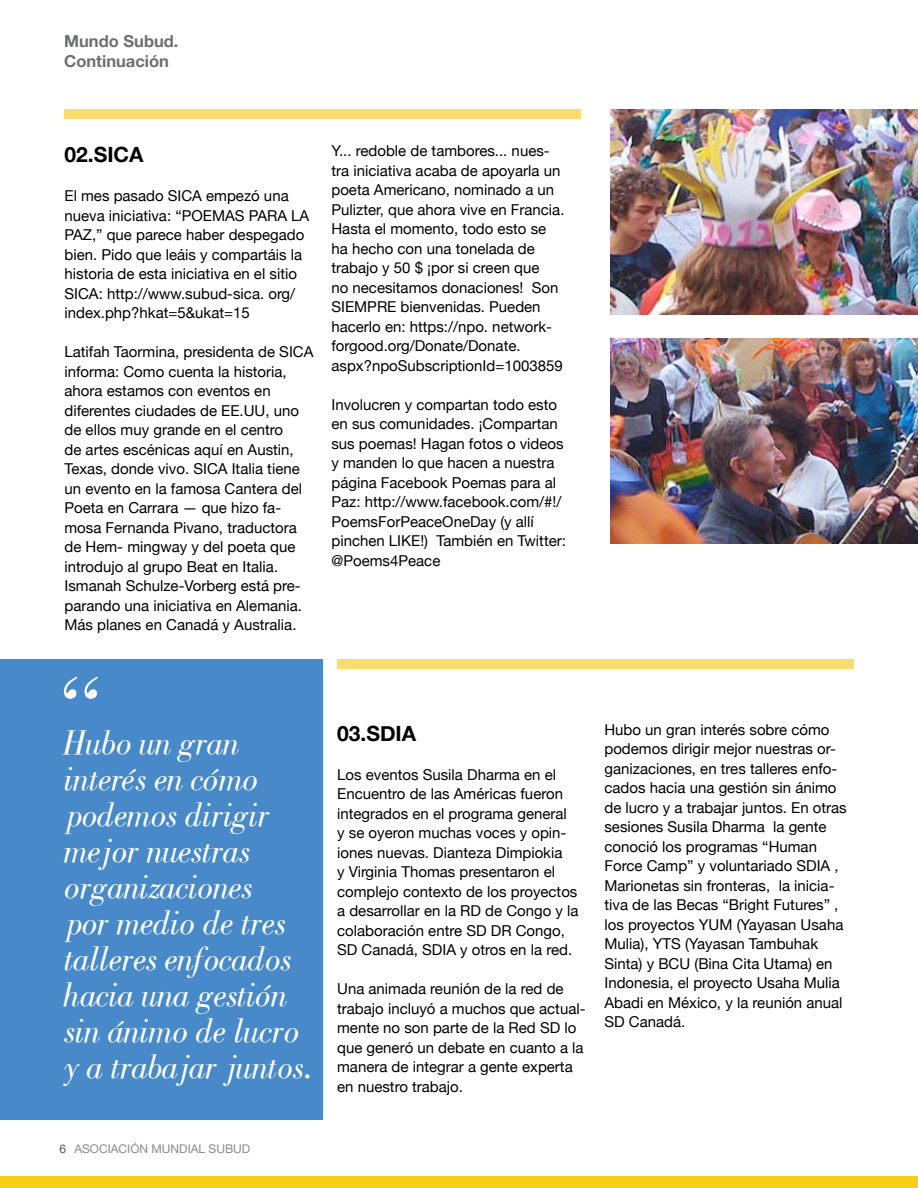
<style>
.page{position:relative;width:918px;height:1188px;background:#fff}
.page>*{position:absolute;margin:0;border:0;box-sizing:border-box;transform-origin:0 0}
.t1{font:90px "Bodoni Poster SSK Italic";color:#fff}
.t2{font:34.5px/36px "Bodoni Poster SSK Italic";color:#fff}
.t3{font:700 21px "Helvetica Neue";color:#000}
.t4{font:700 16.5px/19.8px "Helvetica Neue";color:#6d6e71}
.t5{font:15px/19.5px "Helvetica Neue";color:#000}
.t6{font:12px "Helvetica Neue";color:#888a8d}
.s1{color:#58595b}
</style>
<div class="page">
<div style="left:0;top:1177px;width:918px;height:11px;background:#f7cf18"></div>
<div style="left:0;top:659px;width:322px;height:460px;background:#488ac9"></div>
<div style="left:338px;top:659px;width:516px;height:9px;background:#f9db6e"></div>
<div style="left:64px;top:109px;width:516px;height:10px;background:#f9db6e"></div>
<img style="left:611px;top:109px;width:307px;height:205px">
<img style="left:611px;top:339px;width:307px;height:205px">
<p class="t4" style="left:64px;top:31px;width:116px">Mundo Subud.<br>Continuación</p>
<h3 class="t3" style="left:65px;top:142px;width:80px">02.SICA</h3>
<p class="t5" style="left:65px;top:186px;width:246px">El mes pasado SICA empezó una nueva iniciativa: “POEMAS PARA LA PAZ,” que parece haber despegado bien. Pido que leáis y compartáis la historia de esta iniciativa en el sitio SICA: http://www.subud-sica. org/ index.php?hkat=5&amp;ukat=15</p>
<p class="t5" style="left:65px;top:342px;width:250px">Latifah Taormina, presidenta de SICA informa: Como cuenta la historia, ahora estamos con eventos en diferentes ciudades de EE.UU, uno de ellos muy grande en el centro<br>de artes escénicas aquí en Austin, Texas, donde vivo. SICA Italia tiene un evento en la famosa Cantera del Poeta en Carrara — que hizo fa&shy;mosa Fernanda Pivano, traductora de Hem- mingway y del poeta que introdujo al grupo Beat en Italia.<br>Ismanah Schulze-Vorberg está pre&shy;parando una iniciativa en Alemania.<br>Más planes en Canadá y Australia.</p>
<h1 class="t1" style="left:64px;top:657px;width:35px">“</h1>
<h2 class="t2" style="left:64px;top:725px;width:249px">Hubo un gran interés en cómo podemos dirigir mejor nuestras organizaciones<br>por medio de tres talleres enfocados hacia una gestión sin ánimo de lucro y a trabajar juntos.</h2>
<p class="t5" style="left:331px;top:141px;width:235px">Y... redoble de tambores... nues&shy;tra iniciativa acaba de apoyarla un poeta Americano, nominado a un<br>Pulizter, que ahora vive en Francia.<br>Hasta el momento, todo esto se ha hecho con una tonelada de trabajo y 50 $ ¡por si creen que<br>no necesitamos donaciones! Son<br>SIEMPRE bienvenidas. Pueden hacerlo en: https://npo. network&shy;forgood.org/Donate/Donate. aspx?npoSubscriptionId=1003859</p>
<p class="t5" style="left:331px;top:394px;width:236px">Involucren y compartan todo esto en sus comunidades. ¡Compartan sus poemas! Hagan fotos o videos y manden lo que hacen a nuestra página Facebook Poemas para al<br>Paz: http://www.facebook.com/#!/<br>PoemsForPeaceOneDay (y allí pinchen LIKE!) También en Twitter: @Poems4Peace</p>
<h3 class="t3" style="left:337px;top:720px;width:80px">03.SDIA</h3>
<p class="t5" style="left:337px;top:764px;width:243px">Los eventos Susila Dharma en el<br>Encuentro de las Américas fueron integrados en el programa general<br>y se oyeron muchas voces y opin&shy;iones nuevas. Dianteza Dimpiokia<br>y Virginia Thomas presentaron el complejo contexto de los proyectos a desarrollar en la RD de Congo y la colaboración entre SD DR Congo,<br>SD Canadá, SDIA y otros en la red.</p>
<p class="t5" style="left:337px;top:979px;width:250px">Una animada reunión de la red de trabajo incluyó a muchos que actual&shy;mente no son parte de la Red SD lo que generó un debate en cuanto a la manera de integrar a gente experta en nuestro trabajo.</p>
<p class="t6" style="left:60px;top:1142px;width:192px"><span class="s1">6</span> ASOCIACIÓN MUNDIAL SUBUD</p>
<p class="t5" style="left:604px;top:719px;width:244px">Hubo un gran interés sobre cómo podemos dirigir mejor nuestras or&shy;ganizaciones, en tres talleres enfo&shy;cados hacia una gestión sin ánimo de lucro y a trabajar juntos. En otras sesiones Susila Dharma la gente conoció los programas “Human<br>Force Camp” y voluntariado SDIA ,<br>Marionetas sin fronteras, la inicia&shy;tiva de las Becas “Bright Futures” , los proyectos YUM (Yayasan Usaha<br>Mulia), YTS (Yayasan Tambuhak<br>Sinta) y BCU (Bina Cita Utama) en<br>Indonesia, el proyecto Usaha Mulia<br>Abadi en México, y la reunión anual<br>SD Canadá.</p>
</div>
